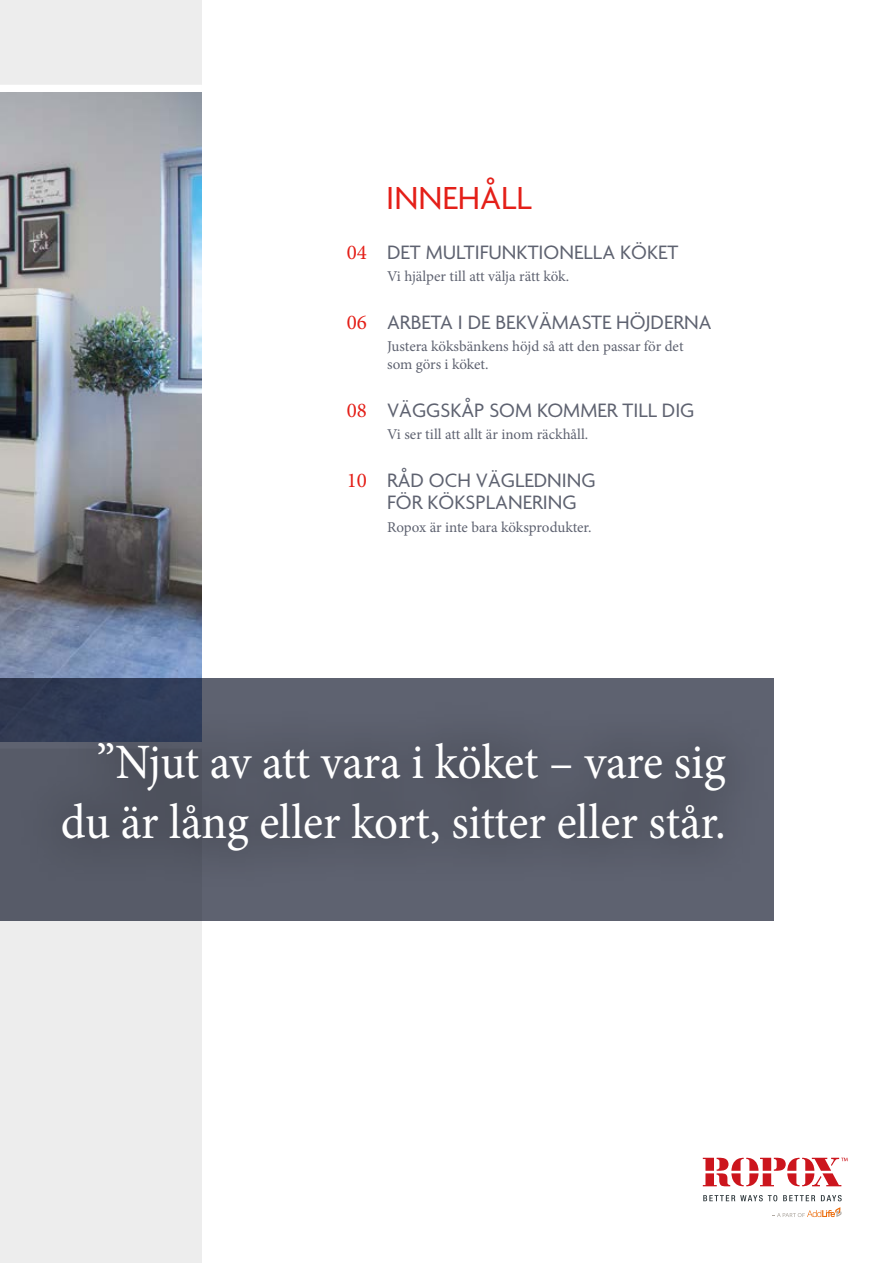
<style>
.page{position:relative;width:893px;height:1263px;background:#fff}
.page>*{position:absolute;margin:0;border:0;box-sizing:border-box;transform-origin:0 0}
.t1{font:49.5px/60px "Minion Pro";letter-spacing:-.005em;color:#fff;text-align:right;scale:.95 1}
.t2{font:34.5px "Agenda";color:#e41f18}
.t3{font:21px "Agenda";color:#5e6270}
.t4{font:15px/18px "Minion Pro";letter-spacing:-.005em;color:#5e6270}
.s1{font-family:"Minion Pro";color:#e41f18}
</style>
<div class="page">
<div style="left:0;top:0;width:202px;height:1263px;background:#ededed"></div>
<div style="left:0;top:85px;width:202px;height:7px;background:#fff"></div>
<svg style="left:703px;top:1195px;width:74px;height:6px"></svg>
<svg style="left:783px;top:1195px;width:32px;height:6px"></svg>
<svg style="left:821px;top:1195px;width:21px;height:6px"></svg>
<svg style="left:703px;top:1158px;width:145px;height:28px"></svg>
<svg style="left:773px;top:1207px;width:69px;height:10px"></svg>
<img style="left:0;top:92px;width:202px;height:586px">
<div style="left:0;top:678px;width:774px;height:243px;background:#5e6270"></div>
<div style="left:18px;top:699px;width:751px;height:194px;background:#565a67"></div>
<p class="t2" style="left:386px;top:179px;width:147px">INNEHÅLL</p>
<p class="t3" style="left:347px;top:241px;width:333px"><span class="s1">04</span> DET MULTIFUNKTIONELLA KÖKET</p>
<p class="t4" style="left:387px;top:268px;width:184px">Vi hjälper till att välja rätt kök.</p>
<p class="t3" style="left:347px;top:311px;width:367px"><span class="s1">06</span> ARBETA I DE BEKVÄMASTE HÖJDERNA</p>
<p class="t4" style="left:387px;top:338px;width:298px">Justera köksbänkens höjd så att den passar för det som görs i köket.</p>
<p class="t3" style="left:347px;top:399px;width:349px"><span class="s1">08</span> VÄGGSKÅP SOM KOMMER TILL DIG</p>
<p class="t4" style="left:387px;top:426px;width:203px">Vi ser till att allt är inom räckhåll.</p>
<p class="t3" style="left:347px;top:469px;width:251px"><span class="s1">10</span> RÅD OCH VÄGLEDNING</p>
<p class="t3" style="left:387px;top:491px;width:191px">FÖR KÖKSPLANERING</p>
<p class="t4" style="left:387px;top:518px;width:206px">Ropox är inte bara köksprodukter.</p>
<h1 class="t1" style="left:61px;top:732px;width:701px">”Njut av att vara i köket – vare sig du är lång eller kort, sitter eller står.</h1>
</div>
